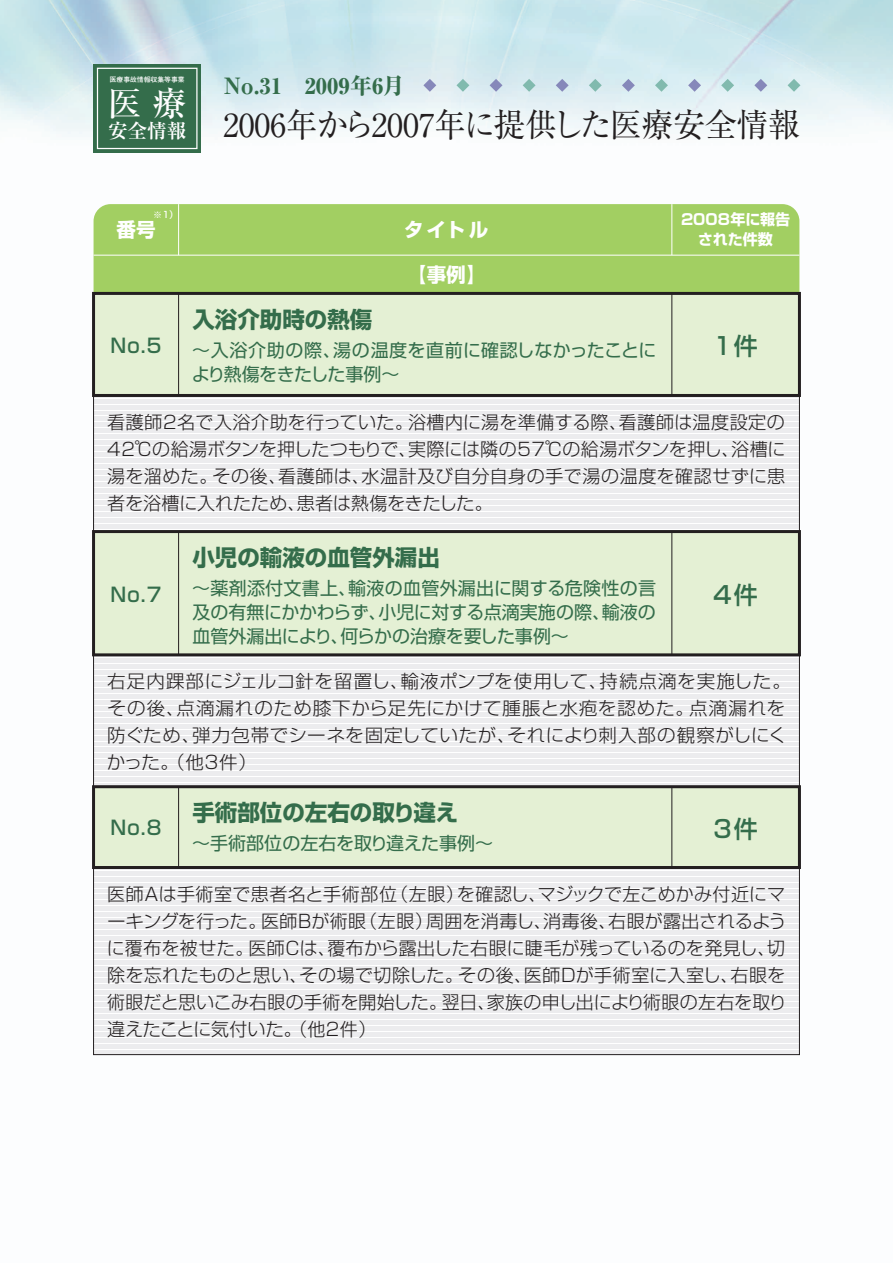
<style>
.page{position:relative;width:893px;height:1263px;background:#fff}
.page>*{position:absolute;margin:0;border:0;box-sizing:border-box;transform-origin:0 0}
.t1{font:500 33.75px "Ryumin";color:#fff}
.t2{font:33px "Ryumin";letter-spacing:-.005em;color:#231f20;scale:.96 1}
.t3{font:500 24px "Shin Go";color:#346d4b}
.t4{font:700 22.5px "Shin Go";color:#346d4b}
.t5{font:800 22.5px "Ryumin";color:#346d4b}
.t6{font:500 19.5px "Shin Go";color:#346d4b}
.t7{font:700 19.5px "Shin Go";color:#fff}
.t8{font:700 19.5px "Ryumin";color:#fff}
.t9{font:300 18px/27px "Shin Go";letter-spacing:.015em;color:#231f20;text-align:justify}
.t10{font:18px/24px "Shin Go";color:#346d4b}
.t11{font:300 18px/27px "Shin Go";letter-spacing:.035em;color:#231f20}
.t12{font:700 15px/19.5px "Shin Go";color:#fff;text-align:center}
.t13{font:500 9px "Shin Go";color:#fff}
.t14{font:700 6.75px "Futo Go B101";color:#fff}
</style>
<div class="page">
<img style="left:0;top:0;width:893px;height:1056px">
<div style="left:93px;top:395px;width:707px;height:137px;background:linear-gradient(to right,#f2f2f3,#f2f2f3);border:1px solid #231f20"></div>
<div style="left:94px;top:204px;width:705px;height:88px;background:#a2cf62"></div>
<div style="left:92px;top:292px;width:709px;height:105px;background:#e4f0d4;border:3px solid #231f20"></div>
<hr style="left:94px;top:255px;width:705px;height:1px;background:#fff">
<hr style="left:178px;top:204px;width:1px;height:51px;background:#fff">
<hr style="left:671px;top:204px;width:1px;height:51px;background:#fff">
<hr style="left:178px;top:293px;width:1px;height:102px;background:#231f20">
<hr style="left:672px;top:293px;width:1px;height:102px;background:#231f20">
<svg style="left:93px;top:656px;width:707px;height:129px;fill:#ececee"></svg>
<div style="left:92px;top:530px;width:709px;height:126px;background:#e4f0d4;border:3px solid #231f20"></div>
<hr style="left:178px;top:531px;width:1px;height:124px;background:#231f20">
<hr style="left:672px;top:531px;width:1px;height:124px;background:#231f20">
<div style="left:93px;top:867px;width:707px;height:188px;background:linear-gradient(to right,#f2f2f3,#f2f2f3);border:1px solid #231f20"></div>
<div style="left:92px;top:785px;width:709px;height:84px;background:#e4f0d4;border:3px solid #231f20"></div>
<hr style="left:178px;top:787px;width:1px;height:80px;background:#231f20">
<hr style="left:672px;top:787px;width:1px;height:80px;background:#231f20">
<svg style="left:456px;top:79px;width:13px;height:13px"></svg>
<svg style="left:490px;top:79px;width:12px;height:13px"></svg>
<svg style="left:423px;top:79px;width:13px;height:13px"></svg>
<svg style="left:523px;top:79px;width:13px;height:13px"></svg>
<svg style="left:556px;top:79px;width:13px;height:13px"></svg>
<svg style="left:589px;top:79px;width:13px;height:13px"></svg>
<svg style="left:622px;top:79px;width:13px;height:13px"></svg>
<svg style="left:655px;top:79px;width:13px;height:13px"></svg>
<svg style="left:688px;top:79px;width:13px;height:13px"></svg>
<svg style="left:721px;top:79px;width:13px;height:13px"></svg>
<svg style="left:754px;top:79px;width:13px;height:13px"></svg>
<svg style="left:787px;top:79px;width:13px;height:13px"></svg>
<div style="left:94px;top:64px;width:107px;height:88px;background:#346d4b"></div>
<div style="left:97px;top:68px;width:101px;height:81px;border:1px solid #fff"></div>
<p class="t14" style="left:110px;top:76px;width:76px">医療事故情報収集等事業</p>
<p class="t5" style="left:224px;top:72px;width:182px">No.31 2009年6月</p>
<h1 class="t1" style="left:108px;top:82px;width:80px">医療</h1>
<p class="t8" style="left:108px;top:119px;width:80px">安全情報</p>
<h2 class="t2" style="left:223px;top:105px;width:602px">2006年から2007年に提供した医療安全情報</h2>
<p class="t13" style="left:153px;top:208px;width:27px">※1）</p>
<p class="t7" style="left:117px;top:216px;width:40px">番号</p>
<p class="t7" style="left:404px;top:216px;width:86px">タイトル</p>
<p class="t7" style="left:407px;top:261px;width:79px">【事例】</p>
<p class="t12" style="left:681px;top:209px;width:111px">2008年に報告された件数</p>
<p class="t4" style="left:192px;top:304px;width:181px">入浴介助時の熱傷</p>
<p class="t10" style="left:192px;top:337px;width:466px">～入浴介助の際、湯の温度を直前に確認しなかったことにより熱傷をきたした事例～</p>
<p class="t9" style="left:107px;top:407px;width:680px">看護師2名で入浴介助を行っていた。浴槽内に湯を準備する際、看護師は温度設定の42℃の給湯ボタンを押したつもりで、実際には隣の57℃の給湯ボタンを押し、浴槽に湯を溜めた。その後、看護師は、水温計及び自分自身の手で湯の温度を確認せずに患者を浴槽に入れたため、患者は熱傷をきたした。</p>
<p class="t6" style="left:111px;top:333px;width:52px">No.5</p>
<h3 class="t3" style="left:713px;top:330px;width:46px">1件</h3>
<p class="t4" style="left:192px;top:543px;width:249px">小児の輸液の血管外漏出</p>
<p class="t10" style="left:192px;top:575px;width:465px;text-align:justify">～薬剤添付文書上、輸液の血管外漏出に関する危険性の言及の有無にかかわらず、小児に対する点滴実施の際、輸液の血管外漏出により、何らかの治療を要した事例～</p>
<p class="t11" style="left:107px;top:667px;width:685px">右足内踝部にジェルコ針を留置し、輸液ポンプを使用して、持続点滴を実施した。その後、点滴漏れのため膝下から足先にかけて腫脹と水疱を認めた。点滴漏れを防ぐため、弾力包帯でシーネを固定していたが、それにより刺入部の観察がしにくかった。（他3件）</p>
<p class="t6" style="left:111px;top:581px;width:52px">No.7</p>
<h3 class="t3" style="left:713px;top:579px;width:46px">4件</h3>
<p class="t4" style="left:192px;top:798px;width:267px">手術部位の左右の取り違え</p>
<p class="t10" style="left:192px;top:830px;width:302px">～手術部位の左右を取り違えた事例～</p>
<p class="t9" style="left:107px;top:879px;width:682px">医師Ａは手術室で患者名と手術部位（左眼）を確認し、マジックで左こめかみ付近にマーキングを行った。医師Ｂが術眼（左眼）周囲を消毒し、消毒後、右眼が露出されるように覆布を被せた。医師Ｃは、覆布から露出した右眼に睫毛が残っているのを発見し、切除を忘れたものと思い、その場で切除した。その後、医師Ｄが手術室に入室し、右眼を術眼だと思いこみ右眼の手術を開始した。翌日、家族の申し出により術眼の左右を取り違えたことに気付いた。（他2件）</p>
<p class="t6" style="left:111px;top:815px;width:52px">No.8</p>
<h3 class="t3" style="left:713px;top:813px;width:46px">3件</h3>
</div>
